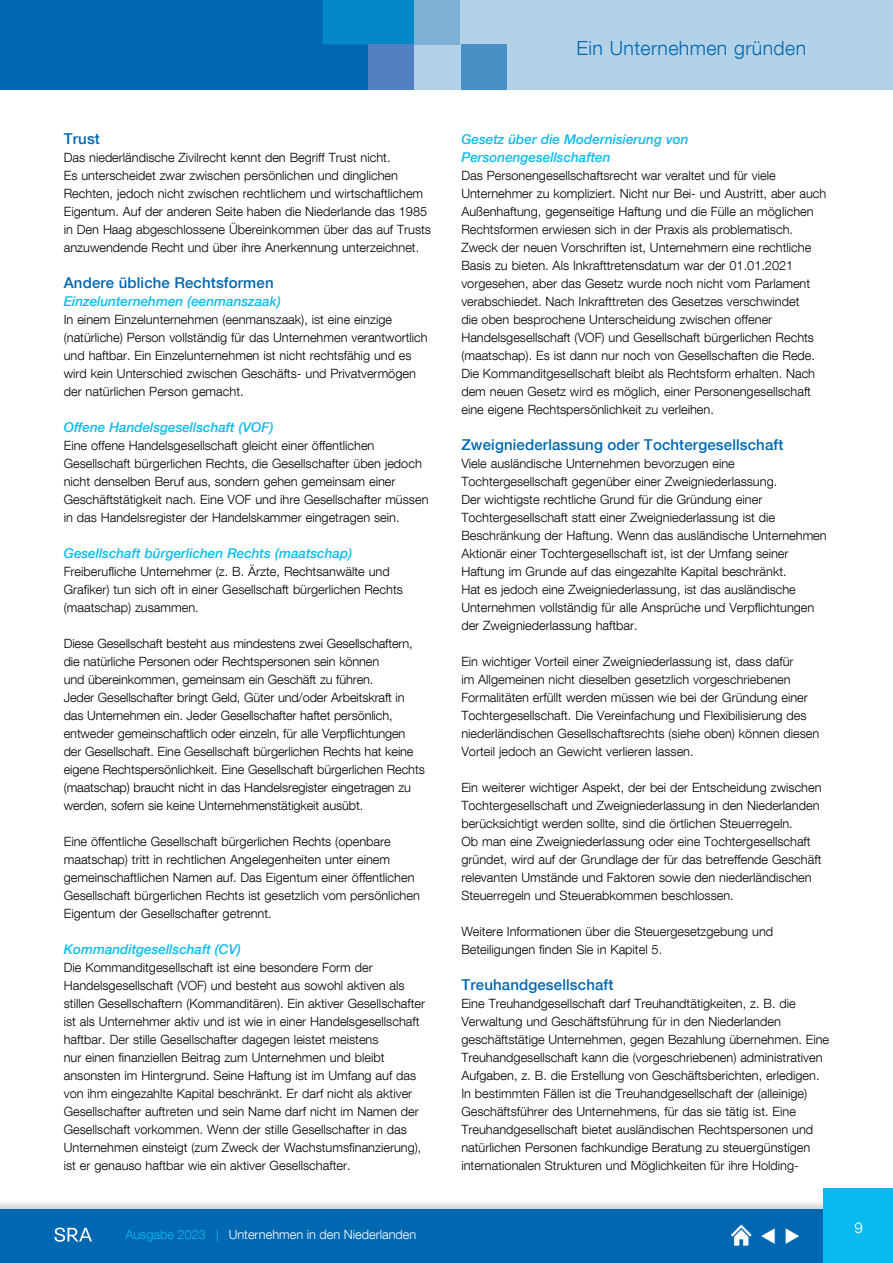
<style>
.page{position:relative;width:893px;height:1263px;background:#fff}
.page>*{position:absolute;margin:0;border:0;box-sizing:border-box;transform-origin:0 0}
.t1{font:300 19.5px "Helvetica Neue LT Com";letter-spacing:.02em;color:#0067b1}
.t2{font:500 15px "Helvetica Neue LT Com";letter-spacing:.01em;color:#0067b1}
.t3{font:300 15px "Helvetica Neue LT Com";color:#fff}
.t4{font:italic 500 13.5px/18px "Helvetica Neue LT Com";color:#0bbbef}
.t5{font:300 12.75px/18px "Helvetica Neue LT Com";color:#000}
.t6{font:300 12.75px "Helvetica Neue LT Com";color:#fff}
.s1{color:#0bbbef}
.s2{font-size:12px;color:#0bbbef}
</style>
<div class="page">
<svg style="left:0;top:1203px;width:823px;height:6px;fill:#e2e2e2"></svg>
<div style="left:0;top:1209px;width:893px;height:54px;background:#0067b1"></div>
<div style="left:823px;top:1188px;width:70px;height:75px;background:#0bbbef"></div>
<svg style="left:55px;top:1227px;width:37px;height:15px"></svg>
<svg style="left:731px;top:1224px;width:21px;height:21px"></svg>
<div style="left:36px;top:0;width:857px;height:90px;background:#b3d1e7"></div>
<div style="left:0;top:0;width:414px;height:90px;background:#0067b1"></div>
<div style="left:414px;top:0;width:46px;height:44px;background:#7db1d6"></div>
<div style="left:368px;top:44px;width:46px;height:46px;background:#5181c2"></div>
<div style="left:461px;top:44px;width:46px;height:46px;background:#4791c6"></div>
<div style="left:323px;top:0;width:91px;height:44px;background:#0488c9"></div>
<p class="t2" style="left:64px;top:130px;width:38px">Trust</p>
<p class="t5" style="left:64px;top:148px;width:369px">Das niederländische Zivilrecht kennt den Begriff Trust nicht.<br>Es unterscheidet zwar zwischen persönlichen und dinglichen Rechten, jedoch nicht zwischen rechtlichem und wirtschaftlichem Eigentum. Auf der anderen Seite haben die Niederlande das 1985 in Den Haag abgeschlossene Übereinkommen über das auf Trusts anzuwendende Recht und über ihre Anerkennung unterzeichnet.</p>
<p class="t2" style="left:64px;top:274px;width:211px">Andere übliche Rechtsformen</p>
<p class="t4" style="left:64px;top:292px;width:218px">Einzelunternehmen (eenmanszaak)</p>
<p class="t5" style="left:64px;top:310px;width:365px">In einem Einzelunternehmen (eenmanszaak), ist eine einzige (natürliche) Person vollständig für das Unternehmen verantwortlich und haftbar. Ein Einzelunternehmen ist nicht rechtsfähig und es wird kein Unterschied zwischen Geschäfts- und Privatvermögen der natürlichen Person gemacht.</p>
<p class="t4" style="left:64px;top:418px;width:211px">Offene Handelsgesellschaft (VOF)</p>
<p class="t5" style="left:64px;top:436px;width:366px">Eine offene Handelsgesellschaft gleicht einer öffentlichen Gesellschaft bürgerlichen Rechts, die Gesellschafter üben jedoch nicht denselben Beruf aus, sondern gehen gemeinsam einer Geschäftstätigkeit nach. Eine VOF und ihre Gesellschafter müssen in das Handelsregister der Handelskammer eingetragen sein.</p>
<p class="t4" style="left:64px;top:544px;width:290px">Gesellschaft bürgerlichen Rechts (maatschap)</p>
<p class="t5" style="left:64px;top:562px;width:341px">Freiberufliche Unternehmer (z. B. Ärzte, Rechtsanwälte und<br>Grafiker) tun sich oft in einer Gesellschaft bürgerlichen Rechts (maatschap) zusammen.</p>
<p class="t5" style="left:64px;top:634px;width:362px">Diese Gesellschaft besteht aus mindestens zwei Gesellschaftern, die natürliche Personen oder Rechtspersonen sein können<br>und übereinkommen, gemeinsam ein Geschäft zu führen.<br>Jeder Gesellschafter bringt Geld, Güter und/oder Arbeitskraft in das Unternehmen ein. Jeder Gesellschafter haftet persönlich, entweder gemeinschaftlich oder einzeln, für alle Verpflichtungen der Gesellschaft. Eine Gesellschaft bürgerlichen Rechts hat keine eigene Rechtspersönlichkeit. Eine Gesellschaft bürgerlichen Rechts (maatschap) braucht nicht in das Handelsregister eingetragen zu werden, sofern sie keine Unternehmenstätigkeit ausübt.</p>
<p class="t5" style="left:64px;top:832px;width:358px">Eine öffentliche Gesellschaft bürgerlichen Rechts (openbare maatschap) tritt in rechtlichen Angelegenheiten unter einem gemeinschaftlichen Namen auf. Das Eigentum einer öffentlichen Gesellschaft bürgerlichen Rechts ist gesetzlich vom persönlichen Eigentum der Gesellschafter getrennt.</p>
<p class="t4" style="left:64px;top:940px;width:179px">Kommanditgesellschaft (CV)</p>
<p class="t5" style="left:64px;top:958px;width:363px">Die Kommanditgesellschaft ist eine besondere Form der Handelsgesellschaft (VOF) und besteht aus sowohl aktiven als stillen Gesellschaftern (Kommanditären). Ein aktiver Gesellschafter ist als Unternehmer aktiv und ist wie in einer Handelsgesellschaft haftbar. Der stille Gesellschafter dagegen leistet meistens<br>nur einen finanziellen Beitrag zum Unternehmen und bleibt ansonsten im Hintergrund. Seine Haftung ist im Umfang auf das von ihm eingezahlte Kapital beschränkt. Er darf nicht als aktiver Gesellschafter auftreten und sein Name darf nicht im Namen der Gesellschaft vorkommen. Wenn der stille Gesellschafter in das Unternehmen einsteigt (zum Zweck der Wachstumsfinanzierung), ist er genauso haftbar wie ein aktiver Gesellschafter.</p>
<p class="t6" style="left:125px;top:1227px;width:292px"><span class="s1">Ausgabe 2023</span> <span class="s2">|</span> Unternehmen in den Niederlanden</p>
<h1 class="t1" style="left:576px;top:36px;width:231px">Ein Unternehmen gründen</h1>
<p class="t4" style="left:461px;top:130px;width:229px">Gesetz über die Modernisierung von<br>Personengesellschaften</p>
<p class="t5" style="left:461px;top:166px;width:366px">Das Personengesellschaftsrecht war veraltet und für viele Unternehmer zu kompliziert. Nicht nur Bei- und Austritt, aber auch Außenhaftung, gegenseitige Haftung und die Fülle an möglichen Rechtsformen erwiesen sich in der Praxis als problematisch.<br>Zweck der neuen Vorschriften ist, Unternehmern eine rechtliche Basis zu bieten. Als Inkrafttretensdatum war der 01.01.2021 vorgesehen, aber das Gesetz wurde noch nicht vom Parlament verabschiedet. Nach Inkrafttreten des Gesetzes verschwindet<br>die oben besprochene Unterscheidung zwischen offener Handelsgesellschaft (VOF) und Gesellschaft bürgerlichen Rechts (maatschap). Es ist dann nur noch von Gesellschaften die Rede.<br>Die Kommanditgesellschaft bleibt als Rechtsform erhalten. Nach dem neuen Gesetz wird es möglich, einer Personengesellschaft eine eigene Rechtspersönlichkeit zu verleihen.</p>
<p class="t2" style="left:461px;top:436px;width:324px">Zweigniederlassung oder Tochtergesellschaft</p>
<p class="t5" style="left:461px;top:454px;width:367px">Viele ausländische Unternehmen bevorzugen eine Tochtergesellschaft gegenüber einer Zweigniederlassung.<br>Der wichtigste rechtliche Grund für die Gründung einer Tochtergesellschaft statt einer Zweigniederlassung ist die Beschränkung der Haftung. Wenn das ausländische Unternehmen Aktionär einer Tochtergesellschaft ist, ist der Umfang seiner Haftung im Grunde auf das eingezahlte Kapital beschränkt.<br>Hat es jedoch eine Zweigniederlassung, ist das ausländische Unternehmen vollständig für alle Ansprüche und Verpflichtungen der Zweigniederlassung haftbar.</p>
<p class="t5" style="left:461px;top:652px;width:359px">Ein wichtiger Vorteil einer Zweigniederlassung ist, dass dafür<br>im Allgemeinen nicht dieselben gesetzlich vorgeschriebenen Formalitäten erfüllt werden müssen wie bei der Gründung einer Tochtergesellschaft. Die Vereinfachung und Flexibilisierung des niederländischen Gesellschaftsrechts (siehe oben) können diesen Vorteil jedoch an Gewicht verlieren lassen.</p>
<p class="t5" style="left:461px;top:778px;width:362px">Ein weiterer wichtiger Aspekt, der bei der Entscheidung zwischen Tochtergesellschaft und Zweigniederlassung in den Niederlanden berücksichtigt werden sollte, sind die örtlichen Steuerregeln.<br>Ob man eine Zweigniederlassung oder eine Tochtergesellschaft gründet, wird auf der Grundlage der für das betreffende Geschäft relevanten Umstände und Faktoren sowie den niederländischen Steuerregeln und Steuerabkommen beschlossen.</p>
<p class="t5" style="left:461px;top:922px;width:313px">Weitere Informationen über die Steuergesetzgebung und<br>Beteiligungen finden Sie in Kapitel 5.</p>
<p class="t2" style="left:461px;top:976px;width:154px">Treuhandgesellschaft</p>
<p class="t5" style="left:461px;top:994px;width:369px">Eine Treuhandgesellschaft darf Treuhandtätigkeiten, z. B. die Verwaltung und Geschäftsführung für in den Niederlanden geschäftstätige Unternehmen, gegen Bezahlung übernehmen. Eine Treuhandgesellschaft kann die (vorgeschriebenen) administrativen Aufgaben, z. B. die Erstellung von Geschäftsberichten, erledigen.<br>In bestimmten Fällen ist die Treuhandgesellschaft der (alleinige)<br>Geschäftsführer des Unternehmens, für das sie tätig ist. Eine Treuhandgesellschaft bietet ausländischen Rechtspersonen und natürlichen Personen fachkundige Beratung zu steuergünstigen internationalen Strukturen und Möglichkeiten für ihre Holding-</p>
<p class="t3" style="left:854px;top:1218px;width:10px">9</p>
</div>
